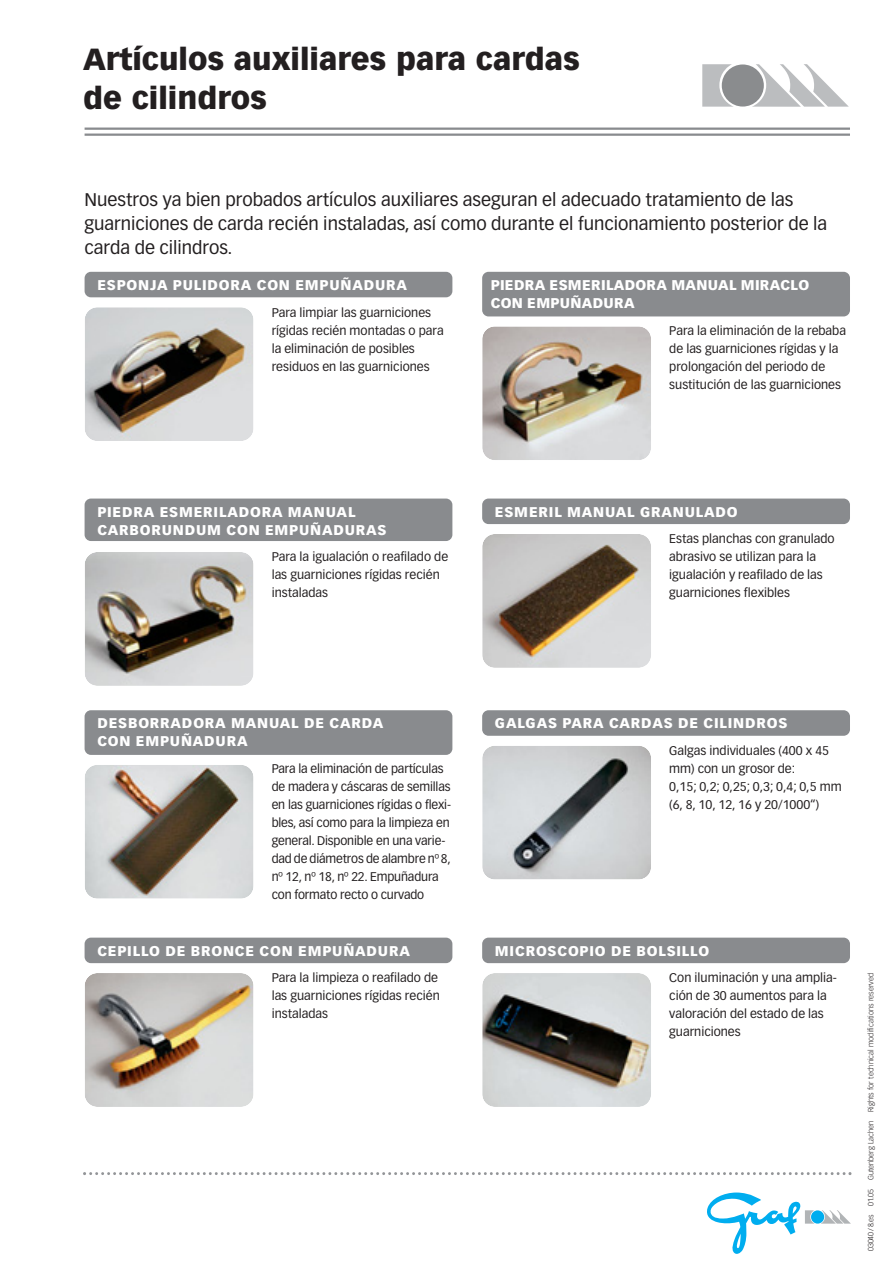
<style>
.page{position:relative;width:893px;height:1263px;background:#fff}
.page>*{position:absolute;margin:0;border:0;box-sizing:border-box;transform-origin:0 0}
.t1{font:900 30px/39px "Vectora LH";color:#231f20}
.t2{font:18px/24px "Vectora LH";color:#231f20}
.t3{font:900 13.8px/18px "Vectora LH";letter-spacing:.06em;color:#fff}
.t4{font:900 13.8px/18px "Vectora LH";letter-spacing:.025em;color:#fff}
.t5{font:12.3px/18px "Vectora LH";color:#231f20}
.t6{font:300 7.5px "Vectora LH";color:#231f20}
</style>
<div class="page">
<svg style="left:707px;top:1192px;width:144px;height:62px"></svg>
<svg style="left:83px;top:1172px;width:768px;height:3px"></svg>
<hr style="left:85px;top:128px;width:765px;height:2px;background:#898b8e">
<hr style="left:85px;top:134px;width:765px;height:2px;background:#898b8e">
<svg style="left:702px;top:64px;width:31px;height:43px"></svg>
<svg style="left:752px;top:64px;width:97px;height:43px"></svg>
<div style="left:722px;top:64px;width:42px;height:43px;background:#8a8c8e;border-radius:50%"></div>
<div style="left:85px;top:272px;width:367px;height:25px;background:#898b8e;border-radius:6px"></div>
<img style="left:85px;top:307px;width:169px;height:134px;border-radius:13px">
<div style="left:482px;top:272px;width:368px;height:44px;background:#898b8e;border-radius:6px"></div>
<img style="left:482px;top:326px;width:169px;height:134px;border-radius:13px">
<div style="left:482px;top:498px;width:368px;height:26px;background:#898b8e;border-radius:6px"></div>
<img style="left:482px;top:534px;width:169px;height:134px;border-radius:13px">
<div style="left:482px;top:710px;width:368px;height:26px;background:#898b8e;border-radius:6px"></div>
<img style="left:482px;top:746px;width:169px;height:133px;border-radius:13px">
<div style="left:482px;top:938px;width:368px;height:25px;background:#898b8e;border-radius:6px"></div>
<img style="left:482px;top:973px;width:169px;height:134px;border-radius:13px">
<div style="left:85px;top:710px;width:367px;height:45px;background:#898b8e;border-radius:6px"></div>
<img style="left:85px;top:765px;width:169px;height:134px;border-radius:13px">
<div style="left:85px;top:938px;width:367px;height:25px;background:#898b8e;border-radius:6px"></div>
<img style="left:85px;top:973px;width:169px;height:134px;border-radius:13px">
<div style="left:85px;top:498px;width:367px;height:43px;background:#898b8e;border-radius:6px"></div>
<img style="left:85px;top:552px;width:169px;height:134px;border-radius:13px">
<h1 class="t1" style="left:83px;top:42px;width:498px">Artículos auxiliares para cardas de cilindros</h1>
<h2 class="t2" style="left:85px;top:188px;width:744px">Nuestros ya bien probados artículos auxiliares aseguran el adecuado tratamiento de las guarniciones de carda recién instaladas, así como durante el funcionamiento posterior de la carda de cilindros.</h2>
<p class="t4" style="left:491px;top:277px;width:320px">PIEDRA ESMERILADORA MANUAL MIRACLO<br>CON EMPUÑADURA</p>
<p class="t5" style="left:669px;top:322px;width:178px">Para la eliminación de la rebaba de las guarniciones rígidas y la prolongación del periodo de sustitución de las guarniciones</p>
<p class="t3" style="left:97px;top:277px;width:311px">ESPONJA PULIDORA CON EMPUÑADURA</p>
<p class="t5" style="left:272px;top:304px;width:173px">Para limpiar las guarniciones rígidas recién montadas o para la eliminación de posibles residuos en las guarniciones</p>
<p class="t3" style="left:97px;top:504px;width:291px">PIEDRA ESMERILADORA MANUAL<br>CARBORUNDUM CON EMPUÑADURAS</p>
<p class="t5" style="left:272px;top:549px;width:178px">Para la igualación o reafilado de las guarniciones rígidas recién instaladas</p>
<p class="t3" style="left:495px;top:504px;width:244px">ESMERIL MANUAL GRANULADO</p>
<p class="t5" style="left:669px;top:531px;width:167px">Estas planchas con granulado abrasivo se utilizan para la igualación y reafilado de las guarniciones flexibles</p>
<p class="t3" style="left:97px;top:715px;width:288px">DESBORRADORA MANUAL DE CARDA<br>CON EMPUÑADURA</p>
<p class="t5" style="left:272px;top:760px;width:181px">Para la eliminación de partículas de madera y cáscaras de semillas en las guarniciones rígidas o flexi&shy;bles, así como para la limpieza en general. Disponible en una varie&shy;dad de diámetros de alambre nº 8, nº 12, nº 18, nº 22. Empuñadura con formato recto o curvado</p>
<p class="t3" style="left:97px;top:943px;width:314px">CEPILLO DE BRONCE CON EMPUÑADURA</p>
<p class="t5" style="left:272px;top:970px;width:170px">Para la limpieza o reafilado de las guarniciones rígidas recién instaladas</p>
<p class="t3" style="left:495px;top:715px;width:294px">GALGAS PARA CARDAS DE CILINDROS</p>
<p class="t5" style="left:669px;top:742px;width:174px">Galgas individuales (400 x 45 mm) con un grosor de:<br>0,15; 0,2; 0,25; 0,3; 0,4; 0,5 mm (6, 8, 10, 12, 16 y 20/1000“)</p>
<p class="t3" style="left:495px;top:943px;width:216px">MICROSCOPIO DE BOLSILLO</p>
<p class="t5" style="left:669px;top:970px;width:169px">Con iluminación y una amplia&shy;ción de 30 aumentos para la valoración del estado de las guarniciones</p>
<p class="t6" style="left:868px;top:1251px;width:280px;rotate:-90deg">03040/8.es 01.05 Gutenberg Lachen Rights for technical modifications reserved</p>
</div>
